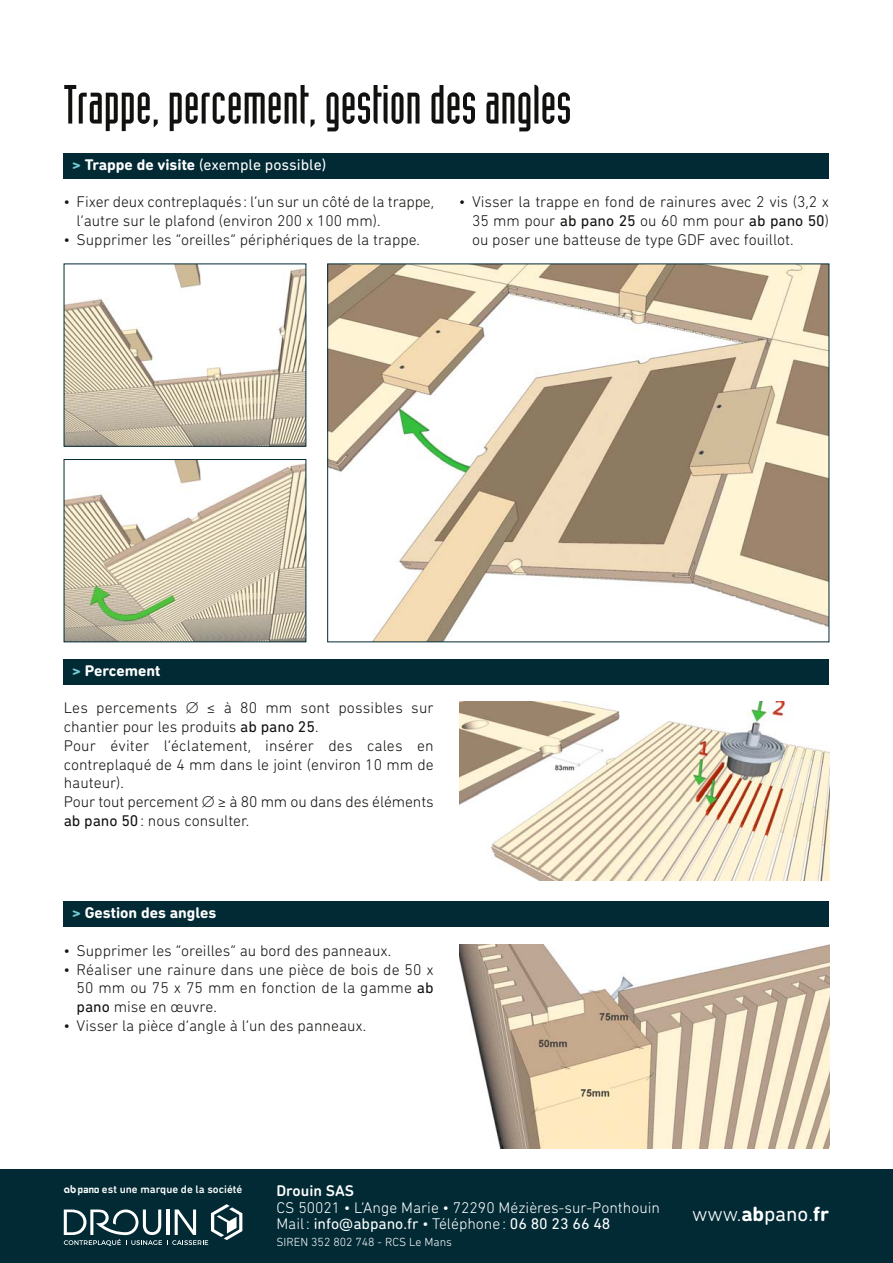
<style>
.page{position:relative;width:893px;height:1263px;background:#fff}
.page>*{position:absolute;margin:0;border:0;box-sizing:border-box;transform-origin:0 0}
.t1{font:54px "Industria Solid";color:#11110f}
.t2{font:300 21px "DIN Next Rounded LT Pro";color:#fff}
.t3{font:300 15.75px/18.8px "DIN Next Rounded LT Pro";color:#11110f}
.t4{font:300 15.75px/16.6px "DIN Next Rounded LT Pro";color:#fff}
.t5{font:15.75px "DIN Next Rounded LT Pro";color:#fff}
.t6{font:700 15.75px "DIN Next Rounded LT Pro";color:#fff}
.t7{font:500 15.75px "DIN Next Rounded LT Pro";color:#fff}
.t8{font:300 12px "DIN Next Rounded LT Pro";color:#fff}
.t9{font:500 11.1px "DIN Next Rounded LT Pro";color:#fff}
.s1{font-weight:700;color:#73ccd1}
.s2{font-weight:700}
.s3{font-weight:400}
.s4{color:#73ccd1}
.s5{font-family:"Bauhaus";font-weight:600}
.s6{font-family:"Stratum No 1";font-weight:700}
</style>
<div class="page">
<img style="left:459px;top:702px;width:370px;height:178px">
<img style="left:329px;top:266px;width:498px;height:374px">
<img style="left:66px;top:266px;width:238px;height:178px">
<img style="left:66px;top:461px;width:238px;height:179px">
<div style="left:64px;top:459px;width:242px;height:183px;border:1px solid #012a35"></div>
<div style="left:64px;top:659px;width:765px;height:26px;background:#012a35"></div>
<img style="left:459px;top:944px;width:370px;height:204px">
<div style="left:64px;top:901px;width:765px;height:26px;background:#012a35"></div>
<div style="left:64px;top:153px;width:765px;height:26px;background:#012a35"></div>
<div style="left:0;top:1169px;width:893px;height:94px;background:#012a35"></div>
<svg style="left:64px;top:1204px;width:178px;height:42px"></svg>
<h1 class="t1" style="left:64px;top:85px;width:509px">Trappe, percement, gestion des angles</h1>
<p class="t5" style="left:72px;top:155px;width:255px"><span class="s1">&gt;</span> <span class="s2">Trappe de visite</span> (exemple possible)</p>
<p class="t3" style="left:77px;top:194px;width:359px;text-indent:-13px">• Fixer deux contreplaqués: l’un sur un côté de la trappe, l’autre sur le plafond (environ 200 x 100 mm).</p>
<p class="t3" style="left:64px;top:232px;width:358px">• Supprimer les “oreilles” périphériques de la trappe.</p>
<p class="t3" style="left:472px;top:194px;width:359px;text-align:justify;text-indent:-13px">• Visser la trappe en fond de rainures avec 2 vis (3,2 x 35 mm pour <span class="s3">ab pano 25</span> ou 60 mm pour <span class="s3">ab pano 50</span>) ou poser une batteuse de type GDF avec fouillot.</p>
<p class="t6" style="left:72px;top:665px;width:89px"><span class="s4">&gt;</span> Percement</p>
<p class="t3" style="left:64px;top:700px;width:371px">Les percements ∅ ≤ à 80 mm sont possibles sur chantier pour les produits <span class="s3">ab pano 25</span>.<br>Pour éviter l’éclatement, insérer des cales en contreplaqué de 4 mm dans le joint (environ 10 mm de hauteur).<br>Pour tout percement ∅ ≥ à 80 mm ou dans des éléments <span class="s3">ab pano 50</span>: nous consulter.</p>
<p class="t6" style="left:72px;top:907px;width:146px"><span class="s4">&gt;</span> Gestion des angles</p>
<p class="t3" style="left:64px;top:942px;width:329px">• Supprimer les “oreilles” au bord des panneaux.</p>
<p class="t3" style="left:77px;top:961px;width:359px;text-align:justify;text-indent:-13px">• Réaliser une rainure dans une pièce de bois de 50 x 50 mm ou 75 x 75 mm en fonction de la gamme <span class="s3">ab pano</span> mise en œuvre.</p>
<p class="t3" style="left:64px;top:1017px;width:304px">• Visser la pièce d’angle à l’un des panneaux.</p>
<p class="t9" style="left:64px;top:1185px;width:180px"><span class="s5">ab</span> <span class="s6">pano</span> est une marque de la société</p>
<p class="t7" style="left:276px;top:1185px;width:79px">Drouin SAS</p>
<p class="t4" style="left:276px;top:1200px;width:385px">CS 50021 • L’Ange Marie • 72290 Mézières-sur-Ponthouin<br>Mail : <span class="s3">info@abpano.fr</span> • Téléphone : <span class="s3">06 80 23 66 48</span></p>
<p class="t8" style="left:276px;top:1238px;width:177px">SIREN 352 802 748 - RCS Le Mans</p>
<h2 class="t2" style="left:692px;top:1207px;width:139px">www.<span class="s2">ab</span><span class="s3">pano</span>.<span class="s2">fr</span></h2>
</div>
